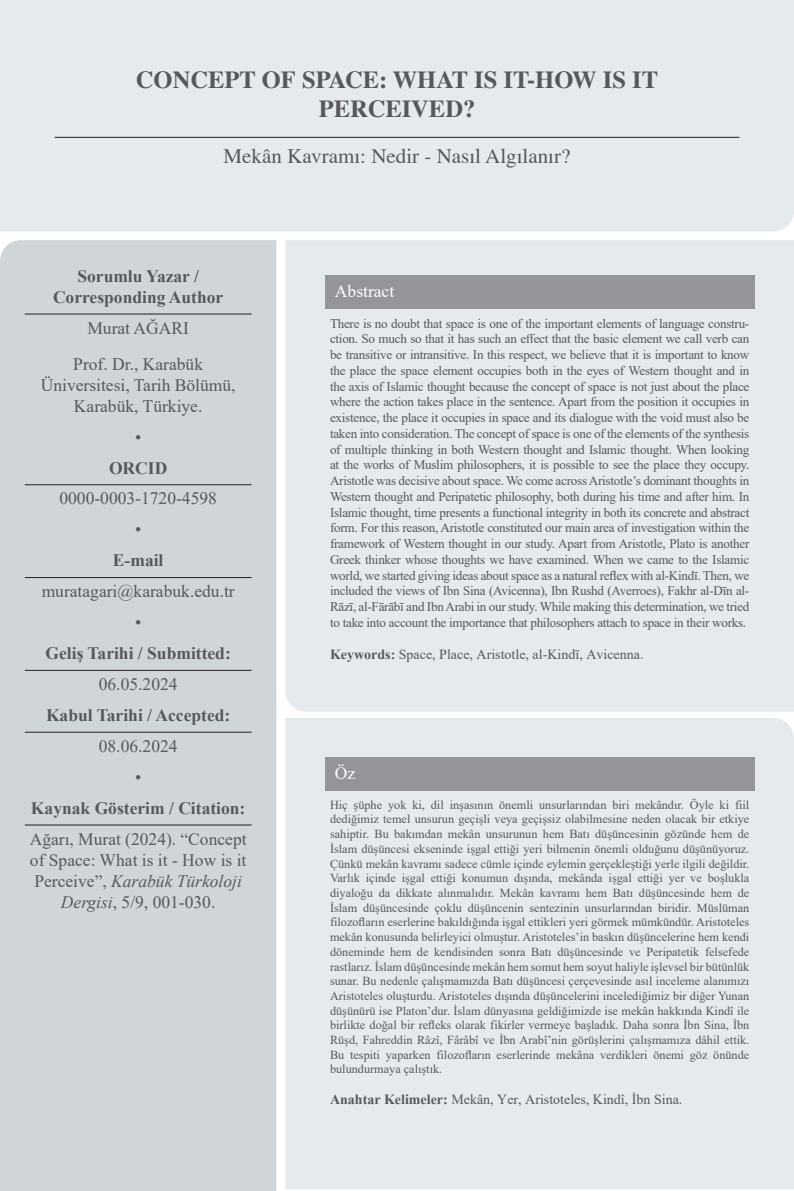
<style>
.page{position:relative;width:794px;height:1191px;background:#fff}
.page>*{position:absolute;margin:0;border:0;box-sizing:border-box;transform-origin:0 0}
.t1{font:700 24.5px/29.4px "Times";color:#57585a;text-align:center}
.t2{font:21px "Times";color:#57585a}
.t3{font:17.5px/21px "Times New Roman";color:#57585a;text-align:center}
.t4{font:700 17.5px/21px "Times New Roman";color:#57585a;text-align:center}
.t5{font:17.5px "Times New Roman";color:#fff}
.t6{font:14px "Times New Roman";color:#57585a}
.t7{font:13.12px/15.8px "Times New Roman";letter-spacing:-.02em;color:#57585a;text-align:justify}
.t8{font:12.25px/14.7px "Times New Roman";color:#57585a;text-align:justify}
.s1{font-style:italic}
.s2{font-weight:700}
</style>
<div class="page">
<div style="left:285px;top:718px;width:509px;height:471px;background:#e4eaed"></div>
<div style="left:325px;top:757px;width:429px;height:33px;background:#939598"></div>
<div style="left:285px;top:240px;width:509px;height:471px;background:#e4eaed"></div>
<div style="left:325px;top:275px;width:429px;height:33px;background:#939598"></div>
<div style="left:0;top:240px;width:276px;height:951px;background:#d0d5d9"></div>
<hr style="left:25px;top:314px;width:227px;height:1px;background:#231f20">
<hr style="left:25px;top:484px;width:227px;height:1px;background:#231f20">
<hr style="left:25px;top:577px;width:227px;height:1px;background:#231f20">
<hr style="left:25px;top:670px;width:227px;height:1px;background:#231f20">
<hr style="left:25px;top:732px;width:227px;height:1px;background:#231f20">
<hr style="left:25px;top:824px;width:227px;height:1px;background:#231f20">
<div style="left:0;top:0;width:794px;height:231px;background:#e4eaed"></div>
<hr style="left:55px;top:137px;width:684px;height:1px;background:#231f20">
<p class="t1" style="left:136px;top:64px;width:523px">CONCEPT OF SPACE: WHAT IS IT-HOW IS IT<br>PERCEIVED?</p>
<p class="t2" style="left:224px;top:144px;width:348px">Mekân Kavramı: Nedir - Nasıl Algılanır?</p>
<p class="t4" style="left:53px;top:265px;width:172px">Sorumlu Yazar /<br>Corresponding Author</p>
<p class="t3" style="left:87px;top:317px;width:103px">Murat AĞARI</p>
<p class="t3" style="left:41px;top:353px;width:196px">Prof. Dr., Karabük<br>Üniversitesi, Tarih Bölümü,<br>Karabük, Türkiye.</p>
<p class="t3" style="left:135px;top:426px;width:8px">•</p>
<p class="t4" style="left:109px;top:456px;width:60px">ORCID</p>
<p class="t3" style="left:59px;top:487px;width:159px">0000-0003-1720-4598</p>
<p class="t3" style="left:135px;top:518px;width:8px">•</p>
<p class="t4" style="left:113px;top:549px;width:52px">E-mail</p>
<p class="t3" style="left:42px;top:580px;width:195px">muratagari@karabuk.edu.tr</p>
<p class="t3" style="left:135px;top:611px;width:8px">•</p>
<p class="t4" style="left:46px;top:642px;width:187px">Geliş Tarihi / Submitted:</p>
<p class="t3" style="left:99px;top:673px;width:80px">06.05.2024</p>
<p class="t4" style="left:46px;top:704px;width:186px">Kabul Tarihi / Accepted:</p>
<p class="t3" style="left:99px;top:735px;width:80px">08.06.2024</p>
<p class="t3" style="left:135px;top:766px;width:8px">•</p>
<p class="t4" style="left:31px;top:797px;width:216px">Kaynak Gösterim / Citation:</p>
<p class="t3" style="left:30px;top:827px;width:218px">Ağarı, Murat (2024). “Concept of Space: What is it - How is it<br>Perceive”, <span class="s1">Karabük Türkoloji<br>Dergisi</span>, 5/9, 001-030.</p>
<p class="t5" style="left:335px;top:279px;width:61px">Abstract</p>
<p class="t7" style="left:330px;top:315px;width:421px">There is no doubt that space is one of the important elements of language constru&shy;ction. So much so that it has such an effect that the basic element we call verb can be transitive or intransitive. In this respect, we believe that it is important to know the place the space element occupies both in the eyes of Western thought and in the axis of Islamic thought because the concept of space is not just about the place where the action takes place in the sentence. Apart from the position it occupies in existence, the place it occupies in space and its dialogue with the void must also be taken into consideration. The concept of space is one of the elements of the synthesis of multiple thinking in both Western thought and Islamic thought. When looking at the works of Muslim philosophers, it is possible to see the place they occupy.<br>Aristotle was decisive about space. We come across Aristotle’s dominant thoughts in Western thought and Peripatetic philosophy, both during his time and after him. In Islamic thought, time presents a functional integrity in both its concrete and abstract form. For this reason, Aristotle constituted our main area of investigation within the framework of Western thought in our study. Apart from Aristotle, Plato is another Greek thinker whose thoughts we have examined. When we came to the Islamic world, we started giving ideas about space as a natural reflex with al-Kindī. Then, we included the views of Ibn Sina (Avicenna), Ibn Rushd (Averroes), Fakhr al-Dīn al-Rāzī, al-Fārābī and Ibn Arabi in our study. While making this determination, we tried to take into account the importance that philosophers attach to space in their works.</p>
<p class="t6" style="left:330px;top:644px;width:315px"><span class="s2">Keywords:</span> Space, Place, Aristotle, al-Kindī, Avicenna.</p>
<p class="t5" style="left:335px;top:761px;width:22px">Öz</p>
<p class="t8" style="left:330px;top:797px;width:421px">Hiç şüphe yok ki, dil inşasının önemli unsurlarından biri mekândır. Öyle ki fiil dediğimiz temel unsurun geçişli veya geçişsiz olabilmesine neden olacak bir etkiye sahiptir. Bu bakımdan mekân unsurunun hem Batı düşüncesinin gözünde hem de İslam düşüncesi ekseninde işgal ettiği yeri bilmenin önemli olduğunu düşünüyoruz.<br>Çünkü mekân kavramı sadece cümle içinde eylemin gerçekleştiği yerle ilgili değildir.<br>Varlık içinde işgal ettiği konumun dışında, mekânda işgal ettiği yer ve boşlukla diyaloğu da dikkate alınmalıdır. Mekân kavramı hem Batı düşüncesinde hem de İslam düşüncesinde çoklu düşüncenin sentezinin unsurlarından biridir. Müslüman filozofların eserlerine bakıldığında işgal ettikleri yeri görmek mümkündür. Aristoteles mekân konusunda belirleyici olmuştur. Aristoteles’in baskın düşüncelerine hem kendi döneminde hem de kendisinden sonra Batı düşüncesinde ve Peripatetik felsefede rastlarız. İslam düşüncesinde mekân hem somut hem soyut haliyle işlevsel bir bütünlük sunar. Bu nedenle çalışmamızda Batı düşüncesi çerçevesinde asıl inceleme alanımızı Aristoteles oluşturdu. Aristoteles dışında düşüncelerini incelediğimiz bir diğer Yunan düşünürü ise Platon’dur. İslam dünyasına geldiğimizde ise mekân hakkında Kindî ile birlikte doğal bir refleks olarak fikirler vermeye başladık. Daha sonra İbn Sina, İbn Rüşd, Fahreddin Râzî, Fârâbî ve İbn Arabî’nin görüşlerini çalışmamıza dâhil ettik.<br>Bu tespiti yaparken filozofların eserlerinde mekâna verdikleri önemi göz önünde bulundurmaya çalıştık.</p>
<p class="t6" style="left:330px;top:1089px;width:354px"><span class="s2">Anahtar Kelimeler:</span> Mekân, Yer, Aristoteles, Kindî, İbn Sina.</p>
</div>
